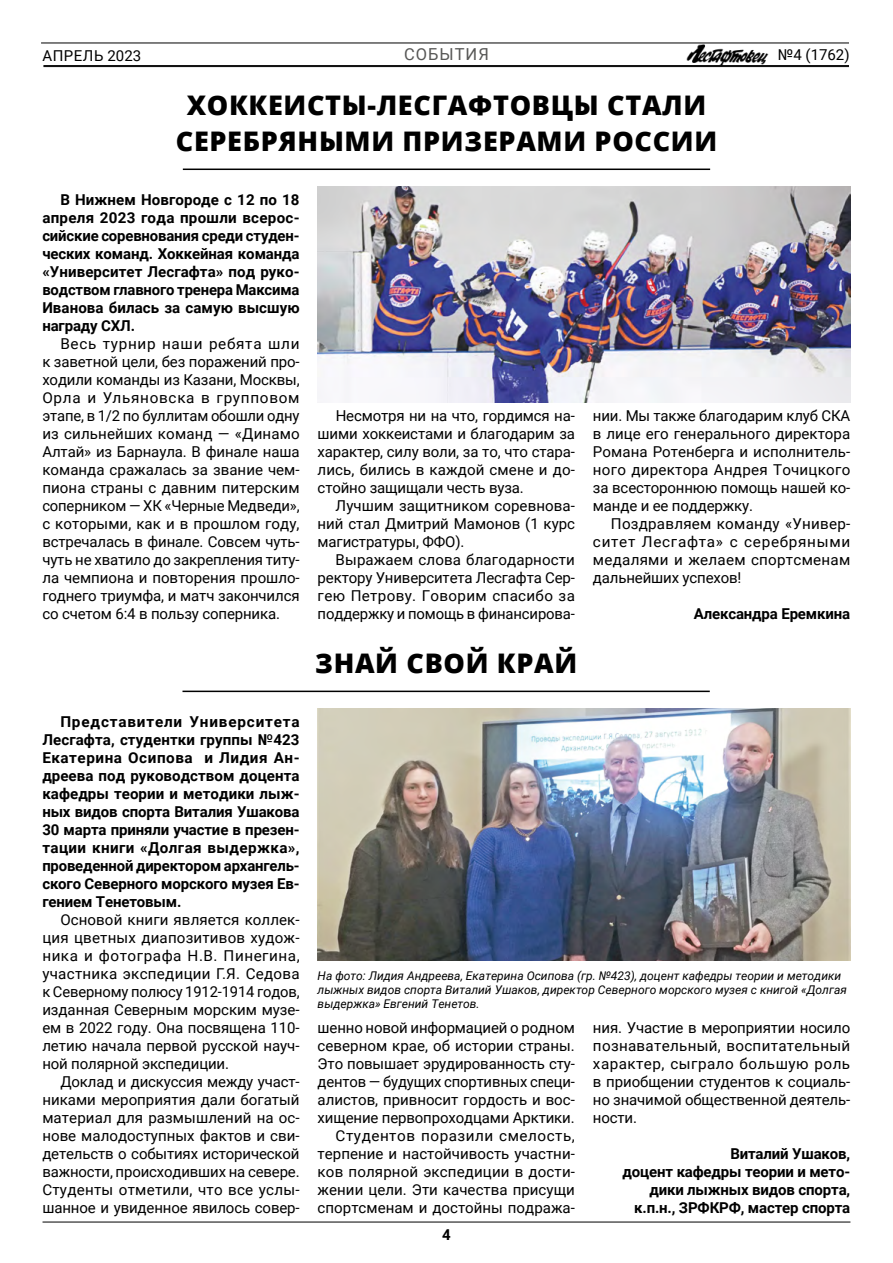
<style>
.page{position:relative;width:893px;height:1263px;background:#fff}
.page>*{position:absolute;margin:0;border:0;box-sizing:border-box;transform-origin:0 0}
.t1{font:800 27px/36px "Open Sans";letter-spacing:.025em;color:#000;text-align:center}
.t2{font:16.5px "Roboto";letter-spacing:.06em;color:#575756}
.t3{font:15px/18px "Roboto";letter-spacing:-.01em;color:#000;text-align:justify}
.t4{font:700 15px/18px "Roboto";letter-spacing:-.01em;color:#000;text-align:justify}
.t5{font:15px "Roboto";letter-spacing:.035em;color:#000}
.t6{font:italic 12px/14.4px "Roboto";color:#000}
</style>
<div class="page">
<hr style="left:182px;top:691px;width:528px;height:1px;background:#000">
<hr style="left:43px;top:65px;width:806px;height:1px;background:#000">
<hr style="left:43px;top:66px;width:806px;height:1px;background:#000">
<hr style="left:41px;top:43px;width:808px;height:1px;background:#000">
<img style="left:687px;top:44px;width:81px;height:21px">
<hr style="left:43px;top:1222px;width:807px;height:1px;background:#000">
<hr style="left:183px;top:169px;width:527px;height:1px;background:#000">
<img style="left:318px;top:187px;width:532px;height:216px">
<img style="left:317px;top:709px;width:533px;height:252px">
<p class="t5" style="left:42px;top:45px;width:100px">АПРЕЛЬ 2023</p>
<p class="t3" style="left:778px;top:45px;width:73px">№4 (1762)</p>
<p class="t2" style="left:404px;top:43px;width:86px">СОБЫТИЯ</p>
<h1 class="t1" style="left:176px;top:85px;width:543px">ХОККЕИСТЫ-ЛЕСГАФТОВЦЫ СТАЛИ<br>СЕРЕБРЯНЫМИ ПРИЗЕРАМИ РОССИИ</h1>
<p class="t4" style="left:42px;top:190px;width:259px;text-indent:18px">В Нижнем Новгороде с 12 по 18 апреля 2023 года прошли всерос&shy;сийские соревнования среди студен&shy;ческих команд. Хоккейная команда «Университет Лесгафта» под руко&shy;водством главного тренера Максима Иванова билась за самую высшую награду СХЛ.</p>
<p class="t3" style="left:42px;top:334px;width:259px;text-indent:18px">Весь турнир наши ребята шли к заветной цели, без поражений про&shy;ходили команды из Казани, Москвы, Орла и Ульяновска в групповом этапе, в 1/2 по буллитам обошли одну из сильнейших команд — «Динамо Алтай» из Барнаула. В финале наша команда сражалась за звание чем&shy;пиона страны с давним питерским соперником — ХК «Черные Медведи», с которыми, как и в прошлом году, встречалась в финале. Совсем чуть&shy;чуть не хватило до закрепления титу&shy;ла чемпиона и повторения прошло&shy;годнего триумфа, и матч закончился со счетом 6:4 в пользу соперника.</p>
<p class="t3" style="left:318px;top:406px;width:259px;text-indent:18px">Несмотря ни на что, гордимся на&shy;шими хоккеистами и благодарим за характер, силу воли, за то, что стара&shy;лись, бились в каждой смене и до&shy;стойно защищали честь вуза.</p>
<p class="t3" style="left:318px;top:496px;width:259px;text-indent:18px">Лучшим защитником соревнова&shy;ний стал Дмитрий Мамонов (1 курс магистратуры, ФФО).</p>
<p class="t3" style="left:318px;top:550px;width:259px;text-indent:18px">Выражаем слова благодарности ректору Университета Лесгафта Сер&shy;гею Петрову. Говорим спасибо за поддержку и помощь в финансирова-</p>
<h1 class="t1" style="left:315px;top:643px;width:264px">ЗНАЙ СВОЙ КРАЙ</h1>
<p class="t3" style="left:593px;top:406px;width:259px">нии. Мы также благодарим клуб СКА в лице его генерального директора Романа Ротенберга и исполнитель&shy;ного директора Андрея Точицкого за всестороннюю помощь нашей ко&shy;манде и ее поддержку.</p>
<p class="t3" style="left:593px;top:514px;width:259px;text-indent:18px">Поздравляем команду «Универ&shy;ситет Лесгафта» с серебряными медалями и желаем спортсменам дальнейших успехов!</p>
<p class="t4" style="left:694px;top:604px;width:158px">Александра Еремкина</p>
<p class="t4" style="left:42px;top:712px;width:259px;text-indent:18px">Представители Университета Лесгафта, студентки группы №423<br>Екатерина Осипова и Лидия Ан&shy;дреева под руководством доцента кафедры теории и методики лыж&shy;ных видов спорта Виталия Ушакова 30 марта приняли участие в презен&shy;тации книги «Долгая выдержка», проведенной директором архангель&shy;ского Северного морского музея Ев&shy;гением Тенетовым.</p>
<p class="t3" style="left:42px;top:910px;width:259px;text-indent:18px">Основой книги является коллек&shy;ция цветных диапозитивов худож&shy;ника и фотографа Н.В. Пинегина, участника экспедиции Г.Я. Седова к Северному полюсу 1912-1914 годов, изданная Северным морским музе&shy;ем в 2022 году. Она посвящена 110- летию начала первой русской науч&shy;ной полярной экспедиции.</p>
<p class="t3" style="left:42px;top:1072px;width:259px;text-indent:18px">Доклад и дискуссия между участ&shy;никами мероприятия дали богатый материал для размышлений на ос&shy;нове малодоступных фактов и сви&shy;детельств о событиях исторической важности, происходивших на севере.<br>Студенты отметили, что все услы&shy;шанное и увиденное явилось совер-</p>
<p class="t6" style="left:318px;top:967px;width:531px">На фото: Лидия Андреева, Екатерина Осипова (гр. №423), доцент кафедры теории и методики лыжных видов спорта Виталий Ушаков, директор Северного морского музея с книгой «Долгая выдержка» Евгений Тенетов.</p>
<p class="t3" style="left:318px;top:1018px;width:259px;text-align:right">шенно новой информацией о родном северном крае, об истории страны.<br>Это повышает эрудированность сту&shy;дентов — будущих спортивных специ&shy;алистов, привносит гордость и вос&shy;хищение первопроходцами Арктики.<br>Студентов поразили смелость, терпение и настойчивость участни&shy;ков полярной экспедиции в дости&shy;жении цели. Эти качества присущи спортсменам и достойны подража-</p>
<p class="t3" style="left:593px;top:1018px;width:259px">ния. Участие в мероприятии носило познавательный, воспитательный характер, сыграло большую роль в приобщении студентов к социаль&shy;но значимой общественной деятель&shy;ности.</p>
<p class="t4" style="left:623px;top:1144px;width:229px;text-align:right">Виталий Ушаков,<br>доцент кафедры теории и мето&shy;дики лыжных видов спорта, к.п.н., ЗРФКРФ, мастер спорта</p>
<p class="t4" style="left:442px;top:1225px;width:10px">4</p>
</div>
